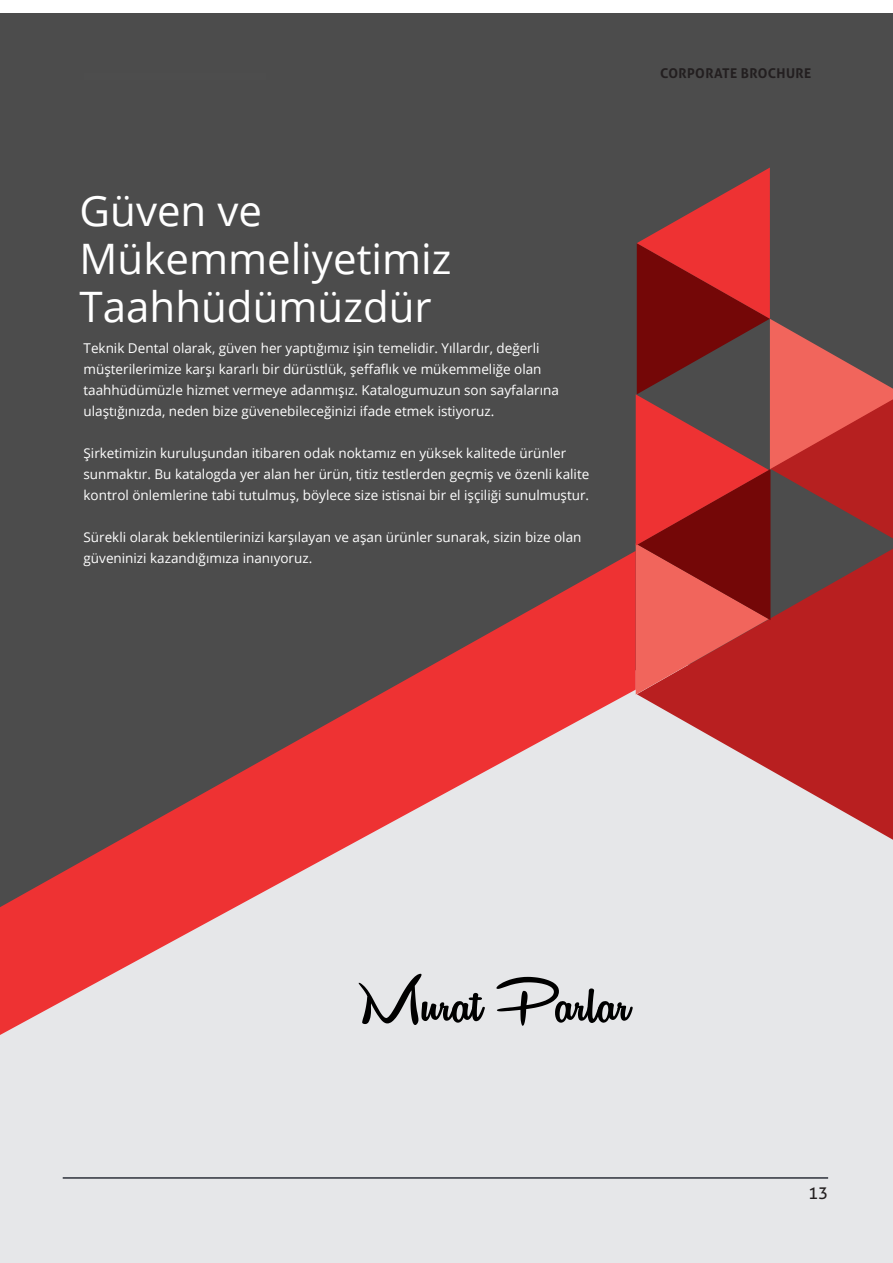
<style>
.page{position:relative;width:893px;height:1263px;background:#fff}
.page>*{position:absolute;margin:0;border:0;box-sizing:border-box;transform-origin:0 0}
.t1{font:42px/48px "Open Sans";color:#fff}
.t2{font:16.5px "Aller";color:#231f20}
.t3{font:13.5px/21px "Open Sans";color:#fff}
.t4{font:700 13.5px "Aller";letter-spacing:.025em;color:#231f20}
</style>
<div class="page">
<div style="left:0;top:13px;width:893px;height:1144px;background:#4c4c4c"></div>
<div style="left:0;top:695px;width:893px;height:568px;background:#e6e7e9"></div>
<svg style="left:637px;top:695px;width:256px;height:145px"></svg>
<svg style="left:636px;top:168px;width:257px;height:527px"></svg>
<svg style="left:0;top:551px;width:636px;height:484px"></svg>
<svg style="left:359px;top:974px;width:126px;height:51px"></svg>
<svg style="left:496px;top:977px;width:137px;height:49px"></svg>
<hr style="left:63px;top:1177px;width:765px;height:2px;background:#2d323b">
<p class="t1" style="left:80px;top:186px;width:184px">Güven ve</p>
<p class="t1" style="left:80px;top:234px;width:373px">Mükemmeliyetimiz<br>Taahhüdümüzdür</p>
<p class="t3" style="left:84px;top:337px;width:477px">Teknik Dental olarak, güven her yaptığımız işin temelidir. Yıllardır, değerli müşterilerimize karşı kararlı bir dürüstlük, şeffaflık ve mükemmeliğe olan taahhüdümüzle hizmet vermeye adanmışız. Katalogumuzun son sayfalarına ulaştığınızda, neden bize güvenebileceğinizi ifade etmek istiyoruz.</p>
<p class="t3" style="left:84px;top:442px;width:507px">Şirketimizin kuruluşundan itibaren odak noktamız en yüksek kalitede ürünler sunmaktır. Bu katalogda yer alan her ürün, titiz testlerden geçmiş ve özenli kalite kontrol önlemlerine tabi tutulmuş, böylece size istisnai bir el işçiliği sunulmuştur.</p>
<p class="t3" style="left:84px;top:526px;width:499px">Sürekli olarak beklentilerinizi karşılayan ve aşan ürünler sunarak, sizin bize olan</p>
<p class="t3" style="left:84px;top:547px;width:230px">güveninizi kazandığımıza inanıyoruz.</p>
<p class="t4" style="left:660px;top:64px;width:153px">CORPORATE BROCHURE</p>
<p class="t2" style="left:808px;top:1182px;width:21px">13</p>
</div>
